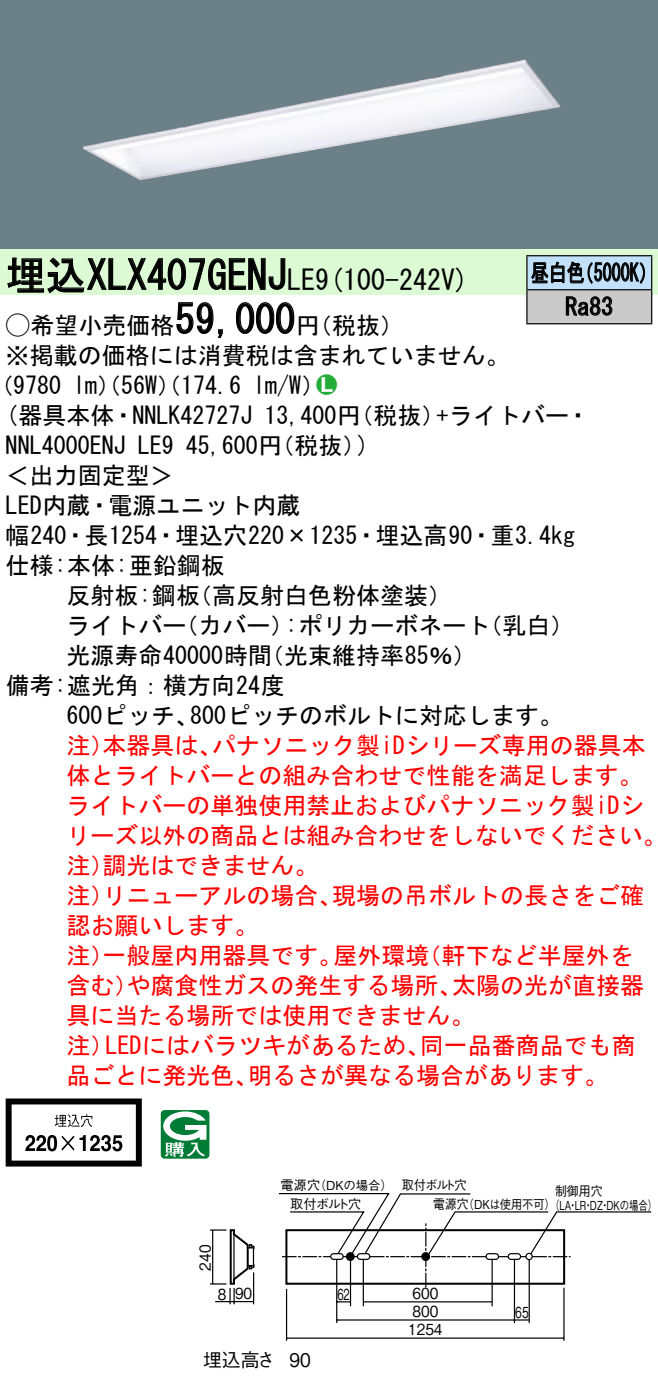
<style>
.page{position:relative;width:658px;height:1382px;background:#fff}
.page>*{position:absolute;margin:0;border:0;box-sizing:border-box;transform-origin:0 0}
.t1{font:40px "MS Gothic";color:#000}
.t2{font:28px "MS Gothic";color:#000}
.t3{font:24px/30.4px "MS Gothic";color:#000}
.t4{font:24px/30px "MS Gothic";color:#f00}
.t5{font:24px/34px "MS Gothic";color:#000;scale:.75 1}
.t6{font:24px "Ford Classification 1";color:#23ac38}
.t7{font:18.8px "Gothic BBB Pro Medium 90 pv RKSJ H";color:#000}
.t8{font:18.8px "Gothic BBB Pro Medium 90 pv RKSJ H";color:#000;scale:.9 1}
.t9{font:15.2px "Gothic BBB Pro Medium 90 pv RKSJ H";color:#000;scale:.9 1}
.t10{font:15.2px "Gothic BBB Pro Medium 90 pv RKSJ H";color:#000;scale:.65 1}
.t11{font:15.2px "Gothic BBB Pro Medium 90 pv RKSJ H";color:#000;scale:.7 1}
.t12{font:13.2px "Gothic BBB Pro Medium 90 pv RKSJ H";letter-spacing:-.02em;color:#000}
.t13{font:13.2px "Gothic BBB Pro Medium 90 pv RKSJ H";letter-spacing:-.02em;color:#000;scale:.9 1}
.t14{font:13.2px "Gothic BBB Pro Medium 90 pv RKSJ H";letter-spacing:-.02em;color:#000;scale:.93 1}
.t15{font:12.4px "Gothic BBB Pro Medium 90 pv RKSJ H";color:#000;scale:.9 1}
.t16{font:12.4px "Gothic BBB Pro Medium 90 pv RKSJ H";color:#000}
.t17{font:12.4px "Gothic BBB Pro Medium 90 pv RKSJ H";color:#000;scale:.76 1}
.s1{font-size:28px}
.s2{font-family:"Ford Classification 1"}
.s3{color:#fff}
</style>
<div class="page">
<div style="left:0;top:0;width:658px;height:249px;background:#6c8087"></div>
<img style="left:83px;top:59px;width:477px;height:121px">
<div style="left:0;top:249px;width:658px;height:46px;background:#dcfad4"></div>
<svg style="left:7px;top:257px;width:279px;height:37px"></svg>
<svg style="left:176px;top:302px;width:47px;height:36px"></svg>
<svg style="left:236px;top:302px;width:59px;height:32px"></svg>
<svg style="left:6px;top:1098px;width:136px;height:68px"></svg>
<svg style="left:161px;top:1110px;width:48px;height:49px"></svg>
<div style="left:527px;top:256px;width:124px;height:34px;background:#c1e1fa"></div>
<div style="left:527px;top:290px;width:124px;height:34px;background:#cacaca"></div>
<hr style="left:526px;top:255px;width:126px;height:1px;background:#000">
<hr style="left:526px;top:256px;width:1px;height:33px;background:#000">
<hr style="left:651px;top:256px;width:1px;height:33px;background:#000">
<hr style="left:526px;top:289px;width:126px;height:1px;background:#000">
<hr style="left:526px;top:290px;width:1px;height:33px;background:#000">
<hr style="left:651px;top:290px;width:1px;height:33px;background:#000">
<hr style="left:526px;top:323px;width:126px;height:1px;background:#000">
<svg style="left:531px;top:261px;width:114px;height:23px"></svg>
<svg style="left:565px;top:296px;width:47px;height:20px"></svg>
<hr style="left:563px;top:1288px;width:1px;height:53px;background:#000">
<hr style="left:286px;top:1289px;width:1px;height:52px;background:#000">
<hr style="left:363px;top:1301px;width:129px;height:1px;background:#000">
<svg style="left:337px;top:1301px;width:13px;height:1px"></svg>
<hr style="left:337px;top:1319px;width:192px;height:2px;background:#000">
<hr style="left:286px;top:1337px;width:278px;height:2px;background:#000">
<hr style="left:514px;top:1259px;width:1px;height:64px;background:#000">
<hr style="left:336px;top:1259px;width:1px;height:64px;background:#000">
<hr style="left:350px;top:1260px;width:1px;height:46px;background:#000">
<hr style="left:362px;top:1259px;width:2px;height:47px;background:#000">
<hr style="left:491px;top:1259px;width:2px;height:47px;background:#000">
<svg style="left:278px;top:1193px;width:374px;height:94px"></svg>
<hr style="left:528px;top:1260px;width:2px;height:63px;background:#000">
<div style="left:285px;top:1229px;width:280px;height:56px;border:2px solid #000"></div>
<svg style="left:210px;top:1229px;width:45px;height:75px"></svg>
<h1 class="t1" style="left:6px;top:255px;width:311px">埋込XLX407GENJ<span class="s1">LE</span></h1>
<p class="t3" style="left:296px;top:310px;width:109px">（円税抜(</p>
<p class="t2" style="left:315px;top:265px;width:155px">(9 100-242 (V</p>
<h1 class="t1" style="left:175px;top:299px;width:121px">59,000</h1>
<p class="t3" style="left:6px;top:310px;width:505px"><span class="s2">A</span>希望小売価格<br>※掲載の価格には消費税は含まれていません。</p>
<p class="t6" style="left:316px;top:372px;width:22px">2<span class="s3">7</span></p>
<p class="t3" style="left:253px;top:370px;width:73px">l m (W/</p>
<p class="t3" style="left:-11px;top:370px;width:74px">（9780</p>
<p class="t3" style="left:73px;top:370px;width:170px">lm）（56 ）（W 174.6</p>
<p class="t5" style="left:565px;top:256px;width:65px;text-indent:-34px">昼白色<br>Ra83</p>
<p class="t5" style="left:575px;top:256px;width:109px">（5000 (K</p>
<p class="t3" style="left:6px;top:400px;width:248px">(器具本体・NNLK42727J</p>
<p class="t3" style="left:436px;top:400px;width:155px">+ライトバー・</p>
<p class="t3" style="left:264px;top:400px;width:182px">13,400 （円税抜）</p>
<p class="t3" style="left:186px;top:430px;width:182px">45,600 （円税抜(</p>
<p class="t3" style="left:357px;top:430px;width:13px">(</p>
<p class="t3" style="left:6px;top:430px;width:121px">NNL4000ENJ</p>
<p class="t3" style="left:6px;top:460px;width:169px">＜出力固定型&lt;</p>
<p class="t3" style="left:6px;top:490px;width:296px">LED内蔵・電源ユニット内蔵</p>
<p class="t3" style="left:6px;top:520px;width:571px">幅240・長1254・埋込穴220×1235・埋込高90・重3.4kg</p>
<p class="t3" style="left:6px;top:550px;width:220px">仕様:本体:亜鉛鋼板</p>
<p class="t3" style="left:188px;top:580px;width:266px">（高反射白色粉体塗装(</p>
<p class="t3" style="left:138px;top:430px;width:37px">LE9</p>
<p class="t3" style="left:66px;top:580px;width:135px">反射板:鋼板</p>
<p class="t3" style="left:66px;top:610px;width:121px">ライトバー</p>
<p class="t3" style="left:174px;top:610px;width:121px">（カバー）</p>
<p class="t3" style="left:285px;top:610px;width:206px">:ポリカーボネート</p>
<p class="t3" style="left:478px;top:610px;width:97px">（乳白(</p>
<p class="t3" style="left:66px;top:640px;width:207px">光源寿命40000時間</p>
<p class="t3" style="left:6px;top:670px;width:280px">備考:遮光角：横方向24度</p>
<p class="t3" style="left:190px;top:700px;width:374px">800ピッチのボルトに対応します。</p>
<p class="t3" style="left:260px;top:640px;width:218px">（光束維持率85％(</p>
<p class="t3" style="left:66px;top:700px;width:134px">600ピッチ、</p>
<p class="t4" style="left:212px;top:730px;width:435px">パナソニック製iDシリーズ専用の器具本</p>
<p class="t4" style="left:66px;top:730px;width:49px">注）</p>
<p class="t4" style="left:66px;top:760px;width:577px">体とライトバーとの組み合わせで性能を満足します。</p>
<p class="t4" style="left:66px;top:790px;width:579px">ライトバーの単独使用禁止およびパナソニック製iDシ</p>
<p class="t4" style="left:66px;top:820px;width:601px">リーズ以外の商品とは組み合わせをしないでください。</p>
<p class="t4" style="left:102px;top:850px;width:217px">調光はできません。</p>
<p class="t4" style="left:102px;top:730px;width:121px">本器具は、</p>
<p class="t4" style="left:66px;top:850px;width:49px">注）</p>
<p class="t4" style="left:332px;top:880px;width:314px">現場の吊ボルトの長さをご確</p>
<p class="t4" style="left:66px;top:880px;width:193px">注）<br>認お願いします。</p>
<p class="t4" style="left:102px;top:880px;width:241px">リニューアルの場合、</p>
<p class="t4" style="left:102px;top:940px;width:241px">一般屋内用器具です。</p>
<p class="t4" style="left:333px;top:940px;width:97px">屋外環境</p>
<p class="t4" style="left:417px;top:940px;width:217px">（軒下など半屋外を</p>
<p class="t4" style="left:66px;top:940px;width:49px">注）</p>
<p class="t4" style="left:126px;top:970px;width:337px">や腐食性ガスの発生する場所、</p>
<p class="t4" style="left:452px;top:970px;width:194px">太陽の光が直接器</p>
<p class="t4" style="left:66px;top:970px;width:73px">含む）</p>
<p class="t4" style="left:66px;top:1000px;width:409px">具に当たる場所では使用できません。</p>
<p class="t4" style="left:420px;top:1030px;width:217px">同一品番商品でも商</p>
<p class="t4" style="left:105px;top:1030px;width:326px">LEDにはバラツキがあるため、</p>
<p class="t4" style="left:66px;top:1030px;width:49px">注）</p>
<p class="t4" style="left:66px;top:1060px;width:193px">品ごとに発光色、</p>
<p class="t4" style="left:248px;top:1060px;width:362px">明るさが異なる場合があります。</p>
<p class="t12" style="left:280px;top:1174px;width:41px">電源穴</p>
<p class="t16" style="left:314px;top:1175px;width:81px">（DKの場合）</p>
<p class="t12" style="left:290px;top:1193px;width:73px">取付ボルト穴</p>
<p class="t14" style="left:402px;top:1174px;width:71px">取付ボルト穴</p>
<p class="t13" style="left:555px;top:1180px;width:54px">制御用穴</p>
<p class="t13" style="left:433px;top:1193px;width:41px">電源穴</p>
<p class="t15" style="left:463px;top:1195px;width:217px">（DKは使用不可( LA LR DZ DKの場合(</p>
<p class="t17" style="left:550px;top:1195px;width:14px">（</p>
<p class="t17" style="left:568px;top:1195px;width:14px">・</p>
<p class="t17" style="left:583px;top:1195px;width:14px">・</p>
<p class="t17" style="left:600px;top:1195px;width:14px">・</p>
<p class="t9" style="left:193px;top:1271px;width:30px;rotate:-90deg">240</p>
<p class="t9" style="left:218px;top:1282px;width:11px">8</p>
<p class="t9" style="left:235px;top:1281px;width:21px">90</p>
<p class="t10" style="left:337px;top:1282px;width:21px">62</p>
<p class="t9" style="left:412px;top:1281px;width:30px">600</p>
<p class="t9" style="left:412px;top:1299px;width:30px">800</p>
<p class="t11" style="left:515px;top:1300px;width:21px">65</p>
<p class="t9" style="left:408px;top:1317px;width:40px">1254</p>
<p class="t7" style="left:203px;top:1344px;width:74px">埋込高さ</p>
<p class="t8" style="left:289px;top:1345px;width:25px">90</p>
</div>
